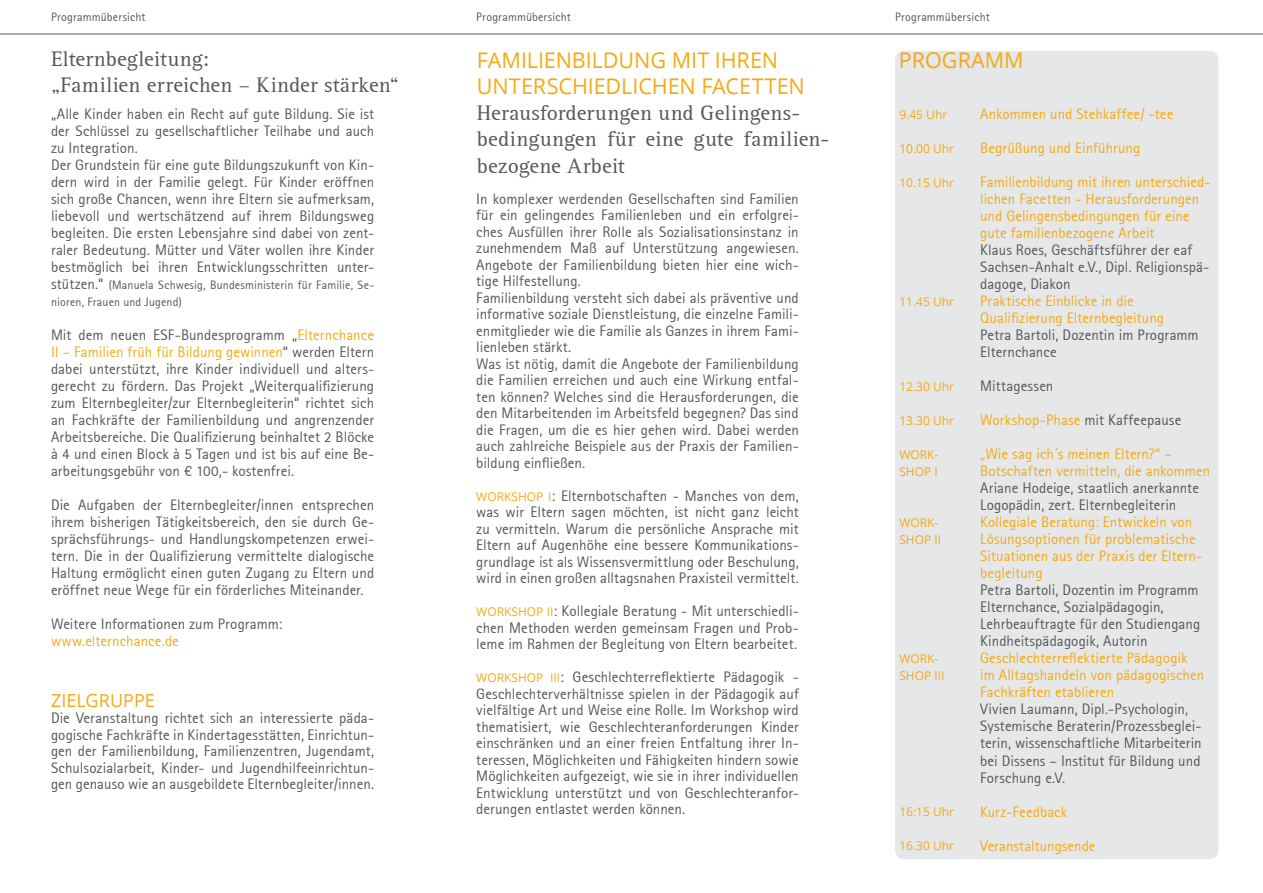
<style>
.page{position:relative;width:1263px;height:893px;background:#fff}
.page>*{position:absolute;margin:0;border:0;box-sizing:border-box;transform-origin:0 0}
.t1{font:21.6px/26.2px "Rotis Serif";letter-spacing:.015em;color:#57585a}
.t2{font:21.6px/26.2px "Open Sans";letter-spacing:-.005em;color:#f3aa16}
.t3{font:18px "Open Sans";letter-spacing:.005em;color:#f3aa16}
.t4{font:15px/16.5px "Rotis Sans Serif";color:#57585a}
.t5{font:15px/17px "Rotis Sans Serif";color:#f3aa16}
.t6{font:12px/17px "Rotis Sans Serif";letter-spacing:.01em;color:#57585a}
.t7{font:12px/17px "Open Sans";color:#f3aa16}
.s1{font-size:15px}
.s2{color:#f3aa16}
.s3{color:#57585a}
.s4{font-family:"Open Sans";font-size:12px;color:#f3aa16}
</style>
<div class="page">
<hr style="left:0;top:34px;width:1263px;height:1px;background:#57585a">
<div style="left:895px;top:51px;width:323px;height:808px;background:#e6e7e9;border-radius:9px"></div>
<p class="t6" style="left:51px;top:9px;width:96px">Programmübersicht</p>
<p class="t6" style="left:476px;top:9px;width:96px">Programmübersicht</p>
<p class="t6" style="left:895px;top:9px;width:96px">Programmübersicht</p>
<h1 class="t1" style="left:51px;top:46px;width:349px">Elternbegleitung:<br>„Familien erreichen – Kinder stärken“</h1>
<p class="t4" style="left:51px;top:105px;width:325px;line-height:17px">„Alle Kinder haben ein Recht auf gute Bildung. Sie ist der Schlüssel zu gesellschaftlicher Teilhabe und auch zu Integration.<br>Der Grundstein für eine gute Bildungszukunft von Kin&shy;dern wird in der Familie gelegt. Für Kinder eröffnen sich große Chancen, wenn ihre Eltern sie aufmerksam, liebevoll und wertschätzend auf ihrem Bildungsweg begleiten. Die ersten Lebensjahre sind dabei von zent&shy;raler Bedeutung. Mütter und Väter wollen ihre Kinder bestmöglich bei ihren Entwicklungsschritten unter-</p>
<p class="t6" style="left:51px;top:277px;width:325px"><span class="s1">stützen.“</span> (Manuela Schwesig, Bundesministerin für Familie, Se&shy;nioren, Frauen und Jugend)</p>
<p class="t4" style="left:51px;top:327px;width:325px;line-height:17px;text-align:justify">Mit dem neuen ESF-Bundesprogramm „<span class="s2">Elternchance II – Familien früh für Bildung gewinnen</span>“ werden Eltern dabei unterstützt, ihre Kinder individuell und alters&shy;gerecht zu fördern. Das Projekt „Weiterqualifizierung zum Elternbegleiter/zur Elternbegleiterin“ richtet sich an Fachkräfte der Familienbildung und angrenzender Arbeitsbereiche. Die Qualifizierung beinhaltet 2 Blöcke à 4 und einen Block à 5 Tagen und ist bis auf eine Be&shy;arbeitungsgebühr von € 100,- kostenfrei.</p>
<p class="t4" style="left:51px;top:497px;width:325px;line-height:17px;text-align:justify">Die Aufgaben der Elternbegleiter/innen entsprechen ihrem bisherigen Tätigkeitsbereich, den sie durch Ge&shy;sprächsführungs- und Handlungskompetenzen erwei&shy;tern. Die in der Qualifizierung vermittelte dialogische Haltung ermöglicht einen guten Zugang zu Eltern und eröffnet neue Wege für ein förderliches Miteinander.</p>
<p class="t4" style="left:51px;top:616px;width:233px">Weitere Informationen zum Programm:</p>
<p class="t5" style="left:51px;top:633px;width:129px">www.elternchance.de</p>
<h1 class="t2" style="left:477px;top:47px;width:329px">FAMILIENBILDUNG MIT IHREN<br>UNTERSCHIEDLICHEN FACETTEN</h1>
<h1 class="t1" style="left:477px;top:100px;width:354px">Herausforderungen und Gelingens&shy;bedingungen für eine gute familien&shy;bezogene Arbeit</h1>
<h1 class="t2" style="left:899px;top:48px;width:126px">PROGRAMM</h1>
<p class="t5" style="left:980px;top:105px;width:195px">Ankommen und Stehkaffee/ -tee</p>
<p class="t5" style="left:980px;top:139px;width:162px">Begrüßung und Einführung</p>
<p class="t5" style="left:980px;top:173px;width:232px">Familienbildung mit ihren unterschied&shy;lichen Facetten - Herausforderungen und Gelingensbedingungen für eine gute familienbezogene Arbeit</p>
<p class="t4" style="left:980px;top:241px;width:231px;line-height:17px">Klaus Roes, Geschäftsführer der eaf<br>Sachsen-Anhalt e.V., Dipl. Religionspä&shy;dagoge, Diakon</p>
<p class="t5" style="left:980px;top:293px;width:185px">Praktische Einblicke in die<br>Qualifizierung Elternbegleitung</p>
<p class="t4" style="left:980px;top:327px;width:220px;line-height:17px">Petra Bartoli, Dozentin im Programm<br>Elternchance</p>
<p class="t4" style="left:980px;top:378px;width:75px">Mittagessen</p>
<p class="t5" style="left:980px;top:412px;width:203px">Workshop-Phase <span class="s3">mit Kaffeepause</span></p>
<p class="t5" style="left:980px;top:446px;width:232px">„Wie sag ich´s meinen Eltern?“ –<br>Botschaften vermitteln, die ankommen</p>
<p class="t4" style="left:980px;top:480px;width:220px;line-height:17px">Ariane Hodeige, staatlich anerkannte<br>Logopädin, zert. Elternbegleiterin</p>
<p class="t5" style="left:980px;top:514px;width:224px">Kollegiale Beratung: Entwickeln von<br>Lösungsoptionen für problematische<br>Situationen aus der Praxis der Eltern&shy;begleitung</p>
<p class="t4" style="left:980px;top:582px;width:222px;line-height:17px">Petra Bartoli, Dozentin im Programm Elternchance, Sozialpädagogin, Lehrbeauftragte für den Studiengang Kindheitspädagogik, Autorin</p>
<p class="t5" style="left:980px;top:650px;width:225px">Geschlechterreflektierte Pädagogik im Alltagshandeln von pädagogischen<br>Fachkräften etablieren</p>
<p class="t4" style="left:980px;top:701px;width:223px;line-height:17px">Vivien Laumann, Dipl.-Psychologin, Systemische Beraterin/Prozessbeglei&shy;terin, wissenschaftliche Mitarbeiterin bei Dissens – Institut für Bildung und Forschung e.V.</p>
<p class="t5" style="left:980px;top:803px;width:88px">Kurz-Feedback</p>
<p class="t5" style="left:980px;top:837px;width:117px">Veranstaltungsende</p>
<p class="t7" style="left:899px;top:107px;width:49px">9.45 U HR</p>
<p class="t7" style="left:899px;top:141px;width:56px">10.00 U HR</p>
<p class="t7" style="left:899px;top:175px;width:56px">10.15 UHR</p>
<p class="t4" style="left:476px;top:191px;width:324px">In komplexer werdenden Gesellschaften sind Familien für ein gelingendes Familienleben und ein erfolgrei&shy;ches Ausfüllen ihrer Rolle als Sozialisationsinstanz in zunehmendem Maß auf Unterstützung angewiesen.<br>Angebote der Familienbildung bieten hier eine wich&shy;tige Hilfestellung.<br>Familienbildung versteht sich dabei als präventive und informative soziale Dienstleistung, die einzelne Famili&shy;enmitglieder wie die Familie als Ganzes in ihrem Fami&shy;lienleben stärkt.<br>Was ist nötig, damit die Angebote der Familienbildung die Familien erreichen und auch eine Wirkung entfal&shy;ten können? Welches sind die Herausforderungen, die den Mitarbeitenden im Arbeitsfeld begegnen? Das sind die Fragen, um die es hier gehen wird. Dabei werden auch zahlreiche Beispiele aus der Praxis der Familien&shy;bildung einfließen.</p>
<p class="t4" style="left:476px;top:487px;width:324px;text-align:justify"><span class="s4">WORKSHOP I</span> : Elternbotschaften - Manches von dem, was wir Eltern sagen möchten, ist nicht ganz leicht zu vermitteln. Warum die persönliche Ansprache mit Eltern auf Augenhöhe eine bessere Kommunikations&shy;grundlage ist als Wissensvermittlung oder Beschulung, wird in einen großen alltagsnahen Praxisteil vermittelt.</p>
<p class="t4" style="left:476px;top:603px;width:324px;text-align:justify"><span class="s4">WORKSHOP II</span> : Kollegiale Beratung - Mit unterschiedli&shy;chen Methoden werden gemeinsam Fragen und Prob&shy;leme im Rahmen der Begleitung von Eltern bearbeitet.</p>
<p class="t4" style="left:476px;top:669px;width:324px;text-align:justify"><span class="s4">WORKSHOP III</span> : Geschlechterreflektierte Pädagogik - Geschlechterverhältnisse spielen in der Pädagogik auf vielfältige Art und Weise eine Rolle. Im Workshop wird thematisiert, wie Geschlechteranforderungen Kinder einschränken und an einer freien Entfaltung ihrer In&shy;teressen, Möglichkeiten und Fähigkeiten hindern sowie Möglichkeiten aufgezeigt, wie sie in ihrer individuellen Entwicklung unterstützt und von Geschlechteranfor&shy;derungen entlastet werden können.</p>
<p class="t7" style="left:899px;top:294px;width:56px">11.45 UHR</p>
<p class="t7" style="left:899px;top:379px;width:56px">12.30 UHR</p>
<p class="t7" style="left:899px;top:413px;width:56px">13.30 UHR</p>
<p class="t7" style="left:899px;top:447px;width:41px">WORK-<br>SHOP I</p>
<p class="t7" style="left:899px;top:515px;width:41px">WORK-<br>SHOP II</p>
<p class="t7" style="left:899px;top:651px;width:41px">WORK-<br>SHOP III</p>
<p class="t3" style="left:51px;top:690px;width:105px">ZIELGRUPPE</p>
<p class="t4" style="left:51px;top:710px;width:325px;text-align:justify">Die Veranstaltung richtet sich an interessierte päda&shy;gogische Fachkräfte in Kindertagesstätten, Einrichtun&shy;gen der Familienbildung, Familienzentren, Jugendamt, Schulsozialarbeit, Kinder- und Jugendhilfeeinrichtun&shy;gen genauso wie an ausgebildete Elternbegleiter/innen.</p>
<p class="t7" style="left:899px;top:804px;width:56px">16:15 UHR</p>
<p class="t7" style="left:899px;top:838px;width:56px">16.30 U HR</p>
</div>
